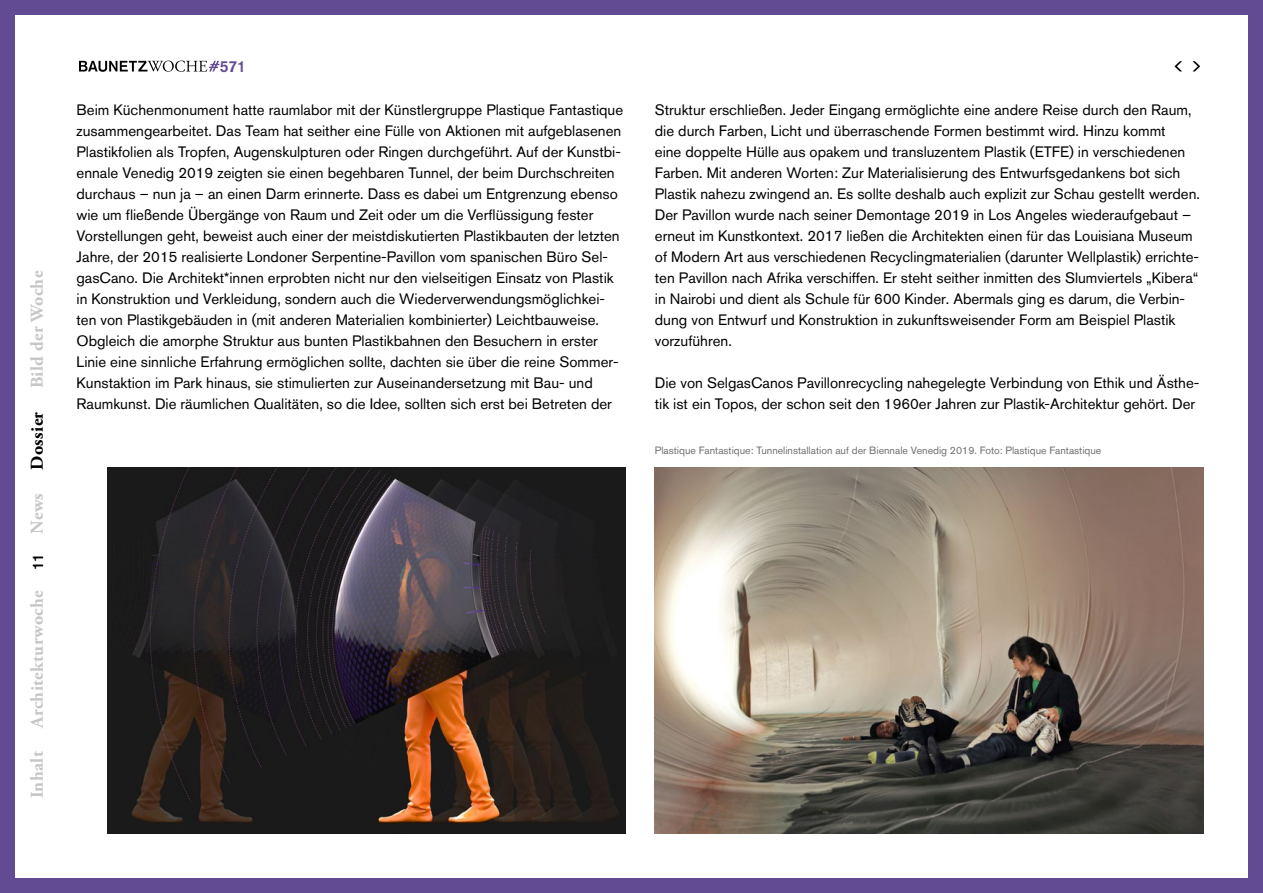
<style>
.page{position:relative;width:1263px;height:893px;background:#fff}
.page>*{position:absolute;margin:0;border:0;box-sizing:border-box;transform-origin:0 0}
.t1{font:700 18px "Adobe Garamond Pro";letter-spacing:.02em;color:#c6c6c6}
.t2{font:700 18px "Adobe Garamond Pro";letter-spacing:.02em;color:#000}
.t3{font:500 15.75px "Akzidenz Grotesk BQ";color:#624b93}
.t4{font:15px/21px "Akzidenz Grotesk BQ";color:#000}
.t5{font:500 15px "Akzidenz Grotesk BQ";color:#000}
.t6{font:10.5px "Akzidenz Grotesk BQ";color:#706f6f}
</style>
<div class="page">
<div style="left:0;top:0;width:1263px;height:893px;border:15px solid #624b93"></div>
<svg style="left:1192px;top:61px;width:8px;height:10px"></svg>
<svg style="left:1174px;top:61px;width:8px;height:10px"></svg>
<img style="left:655px;top:468px;width:548px;height:365px">
<img style="left:108px;top:468px;width:517px;height:365px">
<svg style="left:79px;top:61px;width:140px;height:11px"></svg>
<p class="t1" style="left:27px;top:388px;width:119px;rotate:-90deg">Bild der Woche</p>
<p class="t2" style="left:27px;top:470px;width:59px;rotate:-90deg">Dossier</p>
<p class="t1" style="left:27px;top:534px;width:42px;rotate:-90deg">News</p>
<p class="t5" style="left:29px;top:570px;width:18px;rotate:-90deg">11</p>
<p class="t1" style="left:27px;top:728px;width:139px;rotate:-90deg">Architekturwoche</p>
<p class="t1" style="left:27px;top:798px;width:49px;rotate:-90deg">Inhalt</p>
<p class="t3" style="left:220px;top:56px;width:28px">571</p>
<p class="t4" style="left:77px;top:99px;width:548px">Beim Küchenmonument hatte raumlabor mit der Künstlergruppe Plastique Fantastique zusammengearbeitet. Das Team hat seither eine Fülle von Aktionen mit aufgeblasenen Plastikfolien als Tropfen, Augenskulpturen oder Ringen durchgeführt. Auf der Kunstbi&shy;ennale Venedig 2019 zeigten sie einen begehbaren Tunnel, der beim Durchschreiten durchaus – nun ja – an einen Darm erinnerte. Dass es dabei um Entgrenzung ebenso wie um fließende Übergänge von Raum und Zeit oder um die Verflüssigung fester Vorstellungen geht, beweist auch einer der meistdiskutierten Plastikbauten der letzten Jahre, der 2015 realisierte Londoner Serpentine-Pavillon vom spanischen Büro Sel&shy;gasCano. Die Architekt*innen erprobten nicht nur den vielseitigen Einsatz von Plastik in Konstruktion und Verkleidung, sondern auch die Wiederverwendungsmöglichkei&shy;ten von Plastikgebäuden in (mit anderen Materialien kombinierter) Leichtbauweise.<br>Obgleich die amorphe Struktur aus bunten Plastikbahnen den Besuchern in erster Linie eine sinnliche Erfahrung ermöglichen sollte, dachten sie über die reine Sommer-Kunstaktion im Park hinaus, sie stimulierten zur Auseinandersetzung mit Bau- und Raumkunst. Die räumlichen Qualitäten, so die Idee, sollten sich erst bei Betreten der</p>
<p class="t4" style="left:655px;top:99px;width:547px">Struktur erschließen. Jeder Eingang ermöglichte eine andere Reise durch den Raum, die durch Farben, Licht und überraschende Formen bestimmt wird. Hinzu kommt<br>eine doppelte Hülle aus opakem und transluzentem Plastik (ETFE) in verschiedenen Farben. Mit anderen Worten: Zur Materialisierung des Entwurfsgedankens bot sich Plastik nahezu zwingend an. Es sollte deshalb auch explizit zur Schau gestellt werden.<br>Der Pavillon wurde nach seiner Demontage 2019 in Los Angeles wiederaufgebaut – erneut im Kunstkontext. 2017 ließen die Architekten einen für das Louisiana Museum of Modern Art aus verschiedenen Recyclingmaterialien (darunter Wellplastik) errichte&shy;ten Pavillon nach Afrika verschiffen. Er steht seither inmitten des Slumviertels „Kibera“ in Nairobi und dient als Schule für 600 Kinder. Abermals ging es darum, die Verbin&shy;dung von Entwurf und Konstruktion in zukunftsweisender Form am Beispiel Plastik vorzuführen.</p>
<p class="t4" style="left:655px;top:372px;width:546px">Die von SelgasCanos Pavillonrecycling nahegelegte Verbindung von Ethik und Ästhe&shy;tik ist ein Topos, der schon seit den 1960er Jahren zur Plastik-Architektur gehört. Der</p>
<p class="t6" style="left:655px;top:444px;width:448px">Plastique Fantastique: Tunnelinstallation auf der Biennale Venedig 2019. Foto: Plastique Fantastique</p>
</div>
